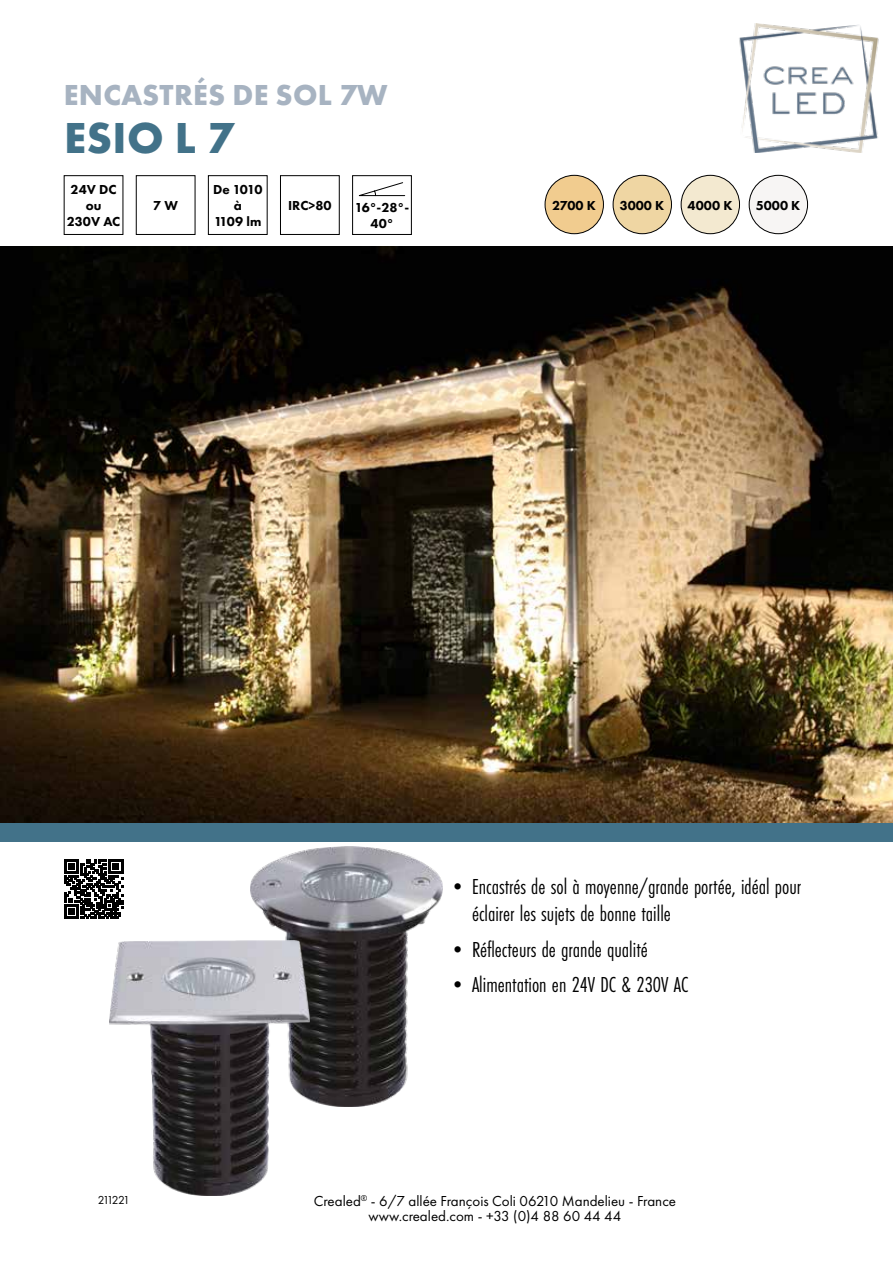
<style>
.page{position:relative;width:893px;height:1263px;background:#fff}
.page>*{position:absolute;margin:0;border:0;box-sizing:border-box;transform-origin:0 0}
.t1{font:700 45px "Futura PT";color:#427289}
.t2{font:700 30px "Futura PT";letter-spacing:.01em;color:#a7b3c1}
.t3{font:22.5px/27px "Futura PT Cond";color:#000}
.t4{font:15px/15px "Futura PT";color:#000;text-align:center}
.t5{font:800 13.5px/16.2px "Futura PT";color:#000;text-align:center}
.t6{font:800 13.5px/16.2px "Futura PT";letter-spacing:-.065em;color:#000;text-align:center}
.t7{font:12px "Futura PT";letter-spacing:-.15em;color:#000}
</style>
<div class="page">
<img style="left:0;top:247px;width:893px;height:576px">
<div style="left:136px;top:175px;width:59px;height:60px;border:1px solid #000"></div>
<div style="left:208px;top:175px;width:60px;height:60px;border:1px solid #000"></div>
<div style="left:64px;top:175px;width:59px;height:60px;border:1px solid #000"></div>
<div style="left:280px;top:175px;width:60px;height:60px;border:1px solid #000"></div>
<svg style="left:358px;top:182px;width:47px;height:14px"></svg>
<div style="left:352px;top:175px;width:60px;height:60px;border:1px solid #000"></div>
<div style="left:545px;top:175px;width:58px;height:59px;background:#f1cc8f;border-radius:50%"></div>
<div style="left:545px;top:175px;width:59px;height:59px;border:1px solid #000;border-radius:50%"></div>
<div style="left:613px;top:175px;width:58px;height:59px;background:#efd6a3;border-radius:50%"></div>
<div style="left:613px;top:175px;width:59px;height:59px;border:1px solid #000;border-radius:50%"></div>
<div style="left:681px;top:175px;width:58px;height:59px;background:#f3e9d0;border-radius:50%"></div>
<div style="left:681px;top:175px;width:59px;height:59px;border:1px solid #000;border-radius:50%"></div>
<div style="left:749px;top:175px;width:58px;height:59px;background:#f7f5f4;border-radius:50%"></div>
<div style="left:749px;top:175px;width:59px;height:59px;border:1px solid #000;border-radius:50%"></div>
<svg style="left:64px;top:859px;width:59px;height:59px"></svg>
<div style="left:0;top:823px;width:893px;height:18px;background:#427289"></div>
<img style="left:250px;top:847px;width:193px;height:259px">
<img style="left:109px;top:940px;width:200px;height:256px">
<img style="left:739px;top:23px;width:140px;height:129px">
<h2 class="t2" style="left:64px;top:76px;width:325px">ENCASTRÉS DE SOL 7W</h2>
<h1 class="t1" style="left:64px;top:109px;width:171px">ESIO L 7</h1>
<p class="t5" style="left:67px;top:181px;width:55px">24V DC ou<br>230V AC</p>
<p class="t5" style="left:153px;top:197px;width:26px">7 W</p>
<p class="t6" style="left:213px;top:181px;width:51px">De 1010 à<br>1109 lm</p>
<p class="t5" style="left:288px;top:197px;width:45px">IRC&gt;80</p>
<p class="t5" style="left:355px;top:199px;width:56px">16°-28°-<br>40°</p>
<p class="t5" style="left:552px;top:197px;width:45px">2700 K</p>
<p class="t5" style="left:620px;top:197px;width:46px">3000 K</p>
<p class="t5" style="left:688px;top:197px;width:46px">4000 K</p>
<p class="t5" style="left:756px;top:197px;width:46px">5000 K</p>
<p class="t3" style="left:472px;top:873px;width:331px;text-indent:-26px">•Encastrés de sol à moyenne/grande portée, idéal pour éclairer les sujets de bonne taille</p>
<p class="t3" style="left:446px;top:936px;width:203px">•Réflecteurs de grande qualité</p>
<p class="t3" style="left:446px;top:971px;width:243px">•Alimentation en 24V DC &amp; 230V AC</p>
<p class="t7" style="left:98px;top:1193px;width:34px">211221</p>
<p class="t4" style="left:314px;top:1194px;width:364px">Crealed<sup>®</sup> - 6/7 allée François Coli 06210 Mandelieu - France www.crealed.com - +33 (0)4 88 60 44 44</p>
</div>
